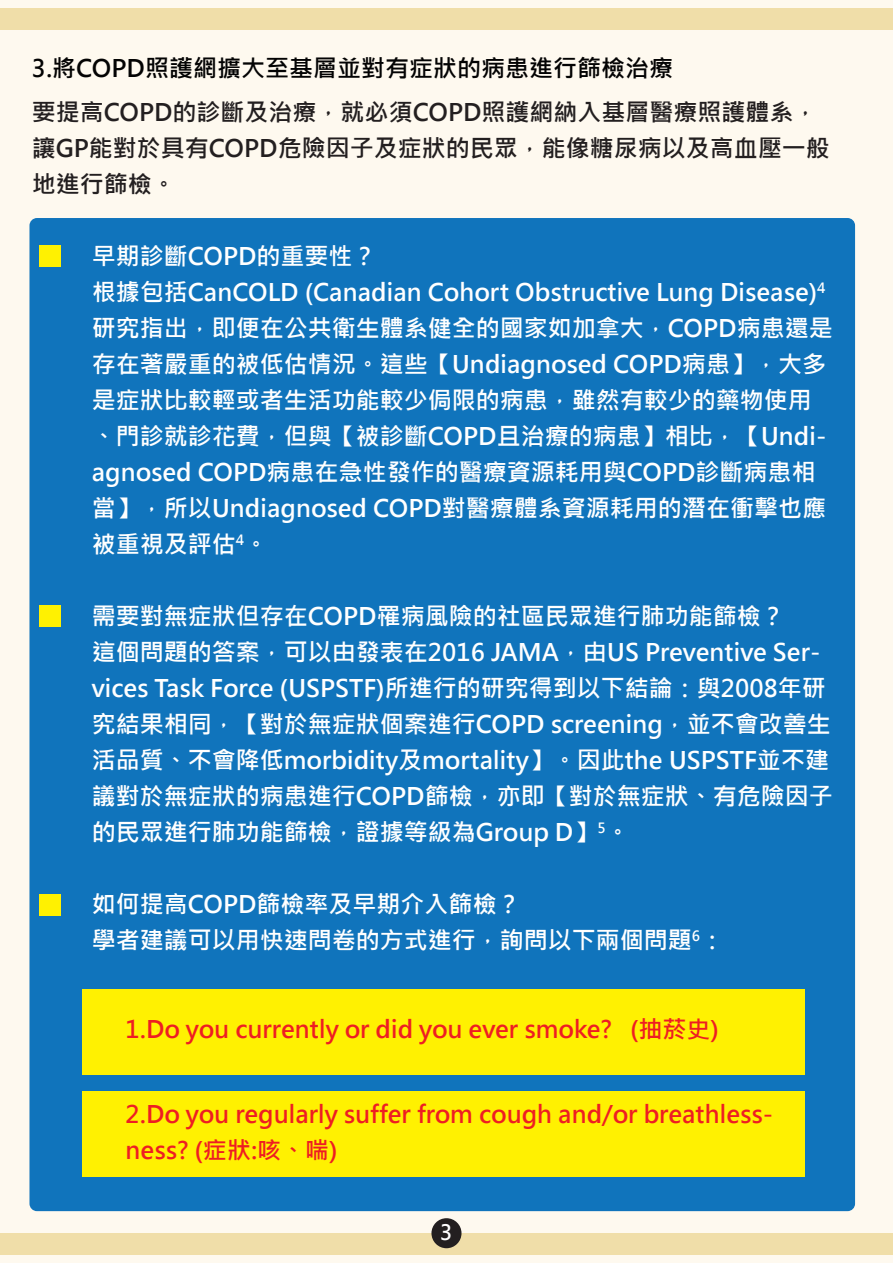
<style>
.page{position:relative;width:893px;height:1263px;background:#fef9ef}
.page>*{position:absolute;margin:0;border:0;box-sizing:border-box;transform-origin:0 0}
.t1{font:700 24px/36px "Microsoft Jheng Hei";color:#fff}
.t2{font:700 24px/36px "Microsoft Jheng Hei";color:#ee1d23}
.t3{font:700 24px/36px "Microsoft Jheng Hei";color:#231f20}
.t4{font:700 24px "Microsoft Jheng Hei";color:#030303}
.t5{font:700 21px "Microsoft Jheng Hei";color:#fff}
</style>
<div class="page">
<div style="left:0;top:9px;width:893px;height:21px;background:#f0dea9"></div>
<div style="left:0;top:1233px;width:893px;height:21px;background:#f0dea9"></div>
<div style="left:431px;top:1218px;width:30px;height:30px;background:#231f20;border-radius:50%"></div>
<div style="left:29px;top:218px;width:826px;height:993px;background:#1074bc;border-radius:8px"></div>
<div style="left:39px;top:245px;width:21px;height:21px;background:#fff101"></div>
<div style="left:39px;top:606px;width:21px;height:21px;background:#fff101"></div>
<div style="left:39px;top:894px;width:21px;height:22px;background:#fff101"></div>
<div style="left:82px;top:989px;width:723px;height:85px;background:#fff101"></div>
<div style="left:82px;top:1091px;width:723px;height:85px;background:#fff101"></div>
<p class="t4" style="left:32px;top:54px;width:643px">3.將COPD照護網擴大至基層並對有症狀的病患進行篩檢治療</p>
<p class="t3" style="left:32px;top:94px;width:799px">要提高COPD的診斷及治療，就必須COPD照護網納入基層醫療照護體系，讓GP能對於具有COPD危險因子及症狀的民眾，能像糖尿病以及高血壓一般地進行篩檢。</p>
<p class="t1" style="left:92px;top:238px;width:742px">早期診斷COPD的重要性？<br>根據包括CanCOLD (Canadian Cohort Obstructive Lung Disease)<sup>4</sup>研究指出，即便在公共衛生體系健全的國家如加拿大，COPD病患還是存在著嚴重的被低估情況。這些【Undiagnosed COPD病患】，大多是症狀比較輕或者生活功能較少侷限的病患，雖然有較少的藥物使用、門診就診花費，但與【被診斷COPD且治療的病患】相比，【Undi&shy;agnosed COPD病患在急性發作的醫療資源耗用與COPD診斷病患相當】，所以Undiagnosed COPD對醫療體系資源耗用的潛在衝擊也應被重視及評估<sup>4</sup>。</p>
<p class="t1" style="left:92px;top:598px;width:742px">需要對無症狀但存在COPD罹病風險的社區民眾進行肺功能篩檢？<br>這個問題的答案，可以由發表在2016 JAMA，由US Preventive Ser&shy;vices Task Force (USPSTF)所進行的研究得到以下結論：與2008年研究結果相同，【對於無症狀個案進行COPD screening，並不會改善生活品質、不會降低morbidity及mortality】。因此the USPSTF並不建議對於無症狀的病患進行COPD篩檢，亦即【對於無症狀、有危險因子的民眾進行肺功能篩檢，證據等級為Group D】<sup>5</sup>。</p>
<p class="t1" style="left:92px;top:886px;width:634px">如何提高COPD篩檢率及早期介入篩檢？<br>學者建議可以用快速問卷的方式進行，詢問以下兩個問題<sup>6</sup>：</p>
<p class="t2" style="left:126px;top:1011px;width:595px">1.Do you currently or did you ever smoke? (抽菸史)</p>
<p class="t2" style="left:126px;top:1096px;width:649px">2.Do you regularly suffer from cough and/or breathless&shy;ness? (症狀:咳、喘)</p>
<p class="t5" style="left:440px;top:1219px;width:14px">3</p>
</div>
